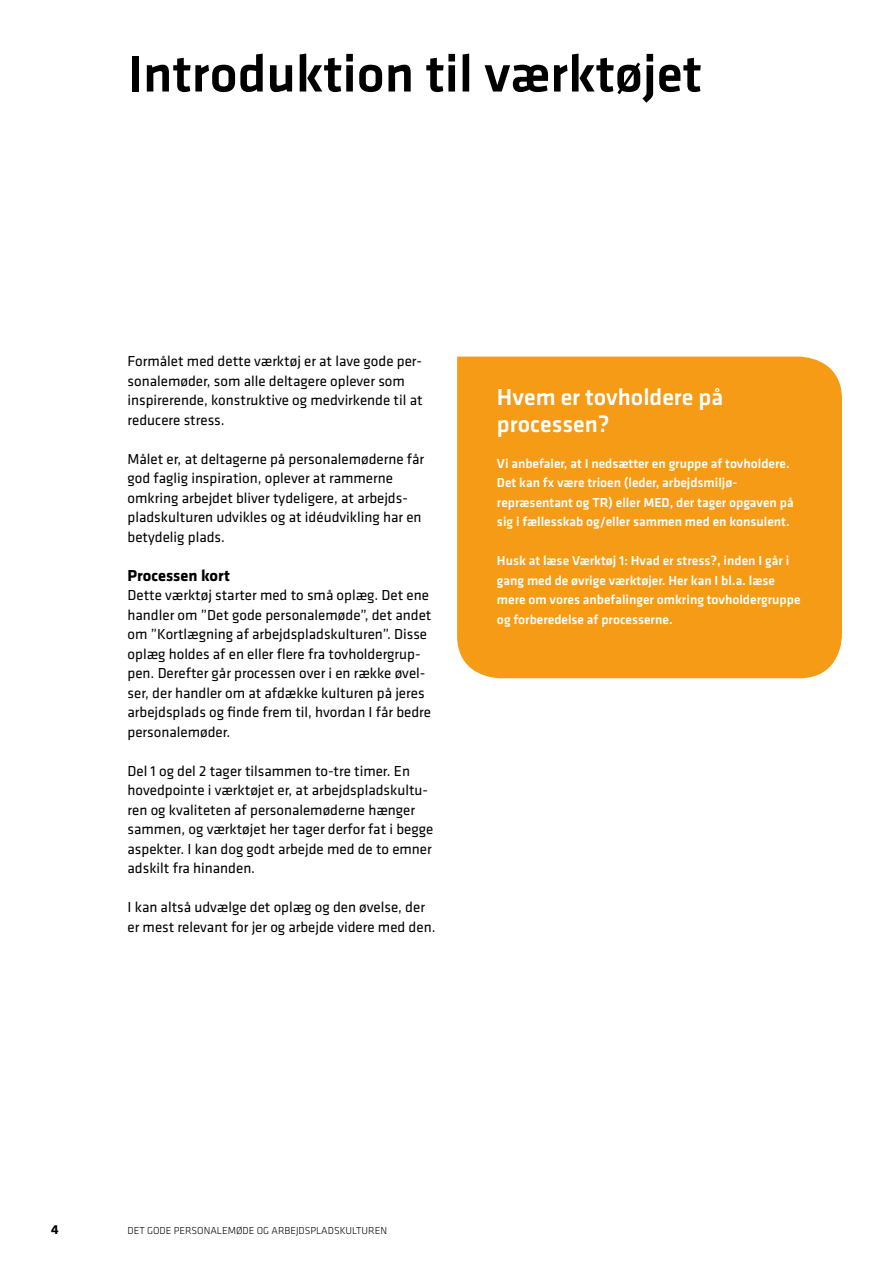
<style>
.page{position:relative;width:893px;height:1263px;background:#fff}
.page>*{position:absolute;margin:0;border:0;box-sizing:border-box;transform-origin:0 0}
.t1{font:500 54px "Klavika";color:#000}
.t2{font:500 24px/27px "Klavika";color:#fff}
.t3{font:700 16.5px "Klavika";color:#000}
.t4{font:15px/19.5px "Klavika";color:#000}
.t5{font:500 13.5px/19.5px "Klavika";color:#fff}
.t6{font:700 13.5px "Klavika";color:#000}
.t7{font:300 10.5px "Klavika";color:#000}
</style>
<div class="page">
<div style="left:457px;top:357px;width:385px;height:321px;background:#f59b15"></div>
<h1 class="t1" style="left:128px;top:37px;width:576px">Introduktion til værktøjet</h1>
<p class="t4" style="left:128px;top:351px;width:297px">Formålet med dette værktøj er at lave gode per&shy;sonalemøder, som alle deltagere oplever som inspirerende, konstruktive og medvirkende til at reducere stress.</p>
<p class="t4" style="left:128px;top:448px;width:298px">Målet er, at deltagerne på personalemøderne får god faglig inspiration, oplever at rammerne omkring arbejdet bliver tydeligere, at arbejds&shy;pladskulturen udvikles og at idéudvikling har en betydelig plads.</p>
<p class="t3" style="left:128px;top:563px;width:104px">Processen kort</p>
<p class="t4" style="left:128px;top:585px;width:305px">Dette værktøj starter med to små oplæg. Det ene handler om ”Det gode personalemøde”, det andet om ”Kortlægning af arbejdspladskulturen”. Disse oplæg holdes af en eller flere fra tovholdergrup&shy;pen. Derefter går processen over i en række øvel&shy;ser, der handler om at afdække kulturen på jeres arbejdsplads og finde frem til, hvordan I får bedre personalemøder.</p>
<p class="t4" style="left:128px;top:760px;width:307px">Del 1 og del 2 tager tilsammen to-tre timer. En hovedpointe i værktøjet er, at arbejdspladskultu&shy;ren og kvaliteten af personalemøderne hænger sammen, og værktøjet her tager derfor fat i begge aspekter. I kan dog godt arbejde med de to emner adskilt fra hinanden.</p>
<p class="t4" style="left:128px;top:897px;width:309px">I kan altså udvælge det oplæg og den øvelse, der er mest relevant for jer og arbejde videre med den.</p>
<h2 class="t2" style="left:497px;top:383px;width:228px">Hvem er tovholdere på processen?</h2>
<p class="t5" style="left:497px;top:453px;width:298px">Vi anbefaler, at I nedsætter en gruppe af tovholdere.<br>Det kan fx være trioen (leder, arbejdsmiljø&shy;repræsentant og TR) eller MED, der tager opgaven på sig i fællesskab og/eller sammen med en konsulent.</p>
<p class="t5" style="left:497px;top:551px;width:305px">Husk at læse Værktøj 1: Hvad er stress?, inden I går i gang med de øvrige værktøjer. Her kan I bl.a. læse mere om vores anbefalinger omkring tovholdergruppe og forberedelse af processerne.</p>
<p class="t6" style="left:51px;top:1220px;width:9px">4</p>
<p class="t7" style="left:128px;top:1224px;width:261px">DET GODE PERSONALEMØDE OG ARBEJDSPLADSKULTUREN</p>
</div>
